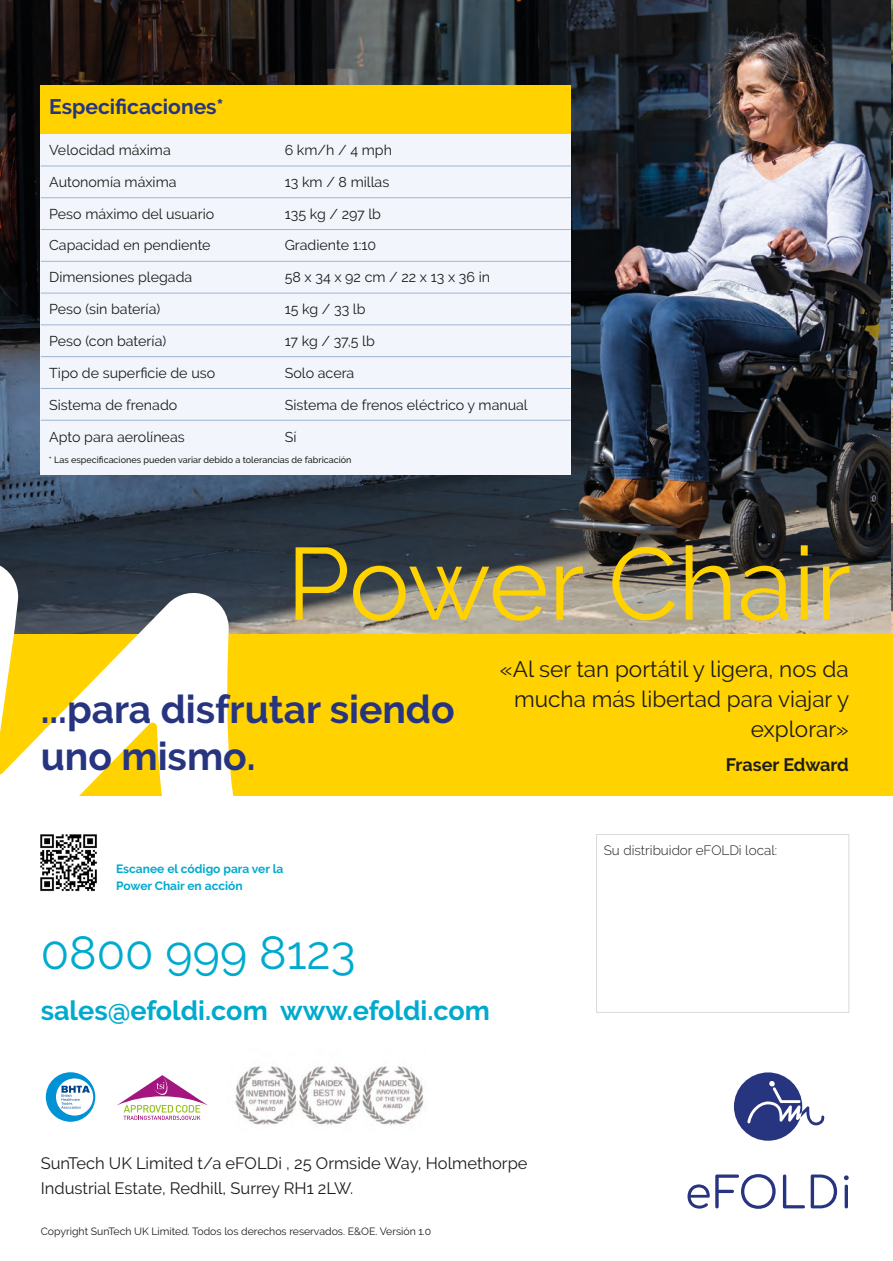
<style>
.page{position:relative;width:893px;height:1261px;background:#fff}
.page>*{position:absolute;margin:0;border:0;box-sizing:border-box;transform-origin:0 0}
.t1{font:102px "Raleway";color:#ffd200}
.t2{font:46.5px "Raleway";color:#00aace}
.t3{font:700 39px/46.8px "Raleway";color:#273580}
.t4{font:700 27px "Raleway";color:#00aace}
.t5{font:22.5px/30px "Raleway";color:#1d1d1b;text-align:right}
.t6{font:700 21px "Raleway";color:#273580}
.t7{font:700 18px "Raleway";letter-spacing:-.005em;color:#1d1d1b}
.t8{font:16.5px/25.5px "Raleway";color:#1d1d1b}
.t9{font:14.25px "Raleway";color:#1d1d1b}
.t10{font:300 13.5px "Raleway";color:#1d1d1b}
.t11{font:700 12px/16.5px "Raleway";color:#00aace}
.t12{font:10.5px "Raleway";color:#1d1d1b}
.t13{font:500 9px "Raleway";color:#1d1d1b}
</style>
<div class="page">
<img style="left:0;top:0;width:893px;height:634px">
<svg style="left:734px;top:1072px;width:90px;height:69px"></svg>
<svg style="left:687px;top:1174px;width:89px;height:35px"></svg>
<svg style="left:783px;top:1174px;width:22px;height:34px"></svg>
<svg style="left:811px;top:1174px;width:26px;height:34px"></svg>
<svg style="left:844px;top:1175px;width:5px;height:33px"></svg>
<div style="left:0;top:634px;width:893px;height:162px;background:#ffd200"></div>
<div style="left:41px;top:133px;width:530px;height:342px;background:#f2f6fc"></div>
<div style="left:41px;top:86px;width:530px;height:48px;background:#ffd200"></div>
<hr style="left:41px;top:166px;width:530px;height:1px;background:#9eb5d3">
<hr style="left:41px;top:197px;width:530px;height:1px;background:#9eb5d3">
<hr style="left:41px;top:229px;width:530px;height:1px;background:#9eb5d3">
<hr style="left:41px;top:261px;width:530px;height:1px;background:#9eb5d3">
<hr style="left:41px;top:293px;width:530px;height:1px;background:#9eb5d3">
<hr style="left:41px;top:325px;width:530px;height:1px;background:#9eb5d3">
<hr style="left:41px;top:356px;width:530px;height:1px;background:#9eb5d3">
<hr style="left:41px;top:388px;width:530px;height:1px;background:#9eb5d3">
<hr style="left:41px;top:420px;width:530px;height:1px;background:#9eb5d3">
<svg style="left:0;top:460px;width:50px;height:336px"></svg>
<svg style="left:9px;top:590px;width:592px;height:423px"></svg>
<img style="left:39px;top:832px;width:60px;height:60px">
<svg style="left:46px;top:1072px;width:49px;height:50px"></svg>
<svg style="left:117px;top:1075px;width:91px;height:45px"></svg>
<img style="left:235px;top:1066px;width:189px;height:60px">
<div style="left:596px;top:834px;width:253px;height:178px;border:1px solid #dadada"></div>
<svg style="left:891px;top:0;width:2px;height:22px"></svg>
<p class="t6" style="left:49px;top:95px;width:176px">Especificaciones*</p>
<p class="t9" style="left:49px;top:142px;width:123px">Velocidad máxima</p>
<p class="t9" style="left:285px;top:142px;width:109px">6 km/h / 4 mph</p>
<p class="t9" style="left:49px;top:173px;width:129px">Autonomía máxima</p>
<p class="t9" style="left:285px;top:173px;width:106px">13 km / 8 millas</p>
<p class="t9" style="left:49px;top:205px;width:167px">Peso máximo del usuario</p>
<p class="t9" style="left:285px;top:205px;width:98px">135 kg / 297 lb</p>
<p class="t9" style="left:49px;top:237px;width:163px">Capacidad en pendiente</p>
<p class="t9" style="left:285px;top:237px;width:93px">Gradiente 1:10</p>
<p class="t9" style="left:49px;top:269px;width:145px">Dimensiones plegada</p>
<p class="t9" style="left:285px;top:269px;width:207px">58 x 34 x 92 cm / 22 x 13 x 36 in</p>
<p class="t9" style="left:49px;top:301px;width:113px">Peso (sin batería)</p>
<p class="t9" style="left:285px;top:301px;width:82px">15 kg / 33 lb</p>
<p class="t9" style="left:49px;top:333px;width:119px">Peso (con batería)</p>
<p class="t9" style="left:285px;top:333px;width:92px">17 kg / 37,5 lb</p>
<p class="t9" style="left:49px;top:365px;width:167px">Tipo de superficie de uso</p>
<p class="t9" style="left:285px;top:365px;width:71px">Solo acera</p>
<p class="t9" style="left:49px;top:396px;width:130px">Sistema de frenado</p>
<p class="t9" style="left:285px;top:396px;width:245px">Sistema de frenos eléctrico y manual</p>
<p class="t9" style="left:49px;top:428px;width:137px">Apto para aerolíneas</p>
<p class="t9" style="left:285px;top:428px;width:13px">Sí</p>
<p class="t13" style="left:49px;top:455px;width:304px">* Las especificaciones pueden variar debido a tolerancias de fabricación</p>
<p class="t1" style="left:286px;top:525px;width:566px">Power Chair</p>
<p class="t3" style="left:41px;top:686px;width:416px">...para disfrutar siendo uno mismo.</p>
<p class="t5" style="left:500px;top:654px;width:351px">«Al ser tan portátil y ligera, nos da mucha más libertad para viajar y explorar»</p>
<p class="t7" style="left:726px;top:755px;width:124px">Fraser Edward</p>
<p class="t11" style="left:116px;top:861px;width:169px">Escanee el código para ver la<br>Power Chair en acción</p>
<p class="t2" style="left:41px;top:926px;width:316px">0800 999 8123</p>
<p class="t4" style="left:41px;top:995px;width:451px">sales@efoldi.com www.efoldi.com</p>
<p class="t10" style="left:604px;top:842px;width:175px">Su distribuidor eFOLDi local:</p>
<p class="t8" style="left:41px;top:1150px;width:488px">SunTech UK Limited t/a eFOLDi , 25 Ormside Way, Holmethorpe<br>Industrial Estate, Redhill, Surrey RH1 2LW.</p>
<p class="t12" style="left:41px;top:1225px;width:392px">Copyright SunTech UK Limited. Todos los derechos reservados. E&amp;OE. Versión 1.0</p>
</div>
